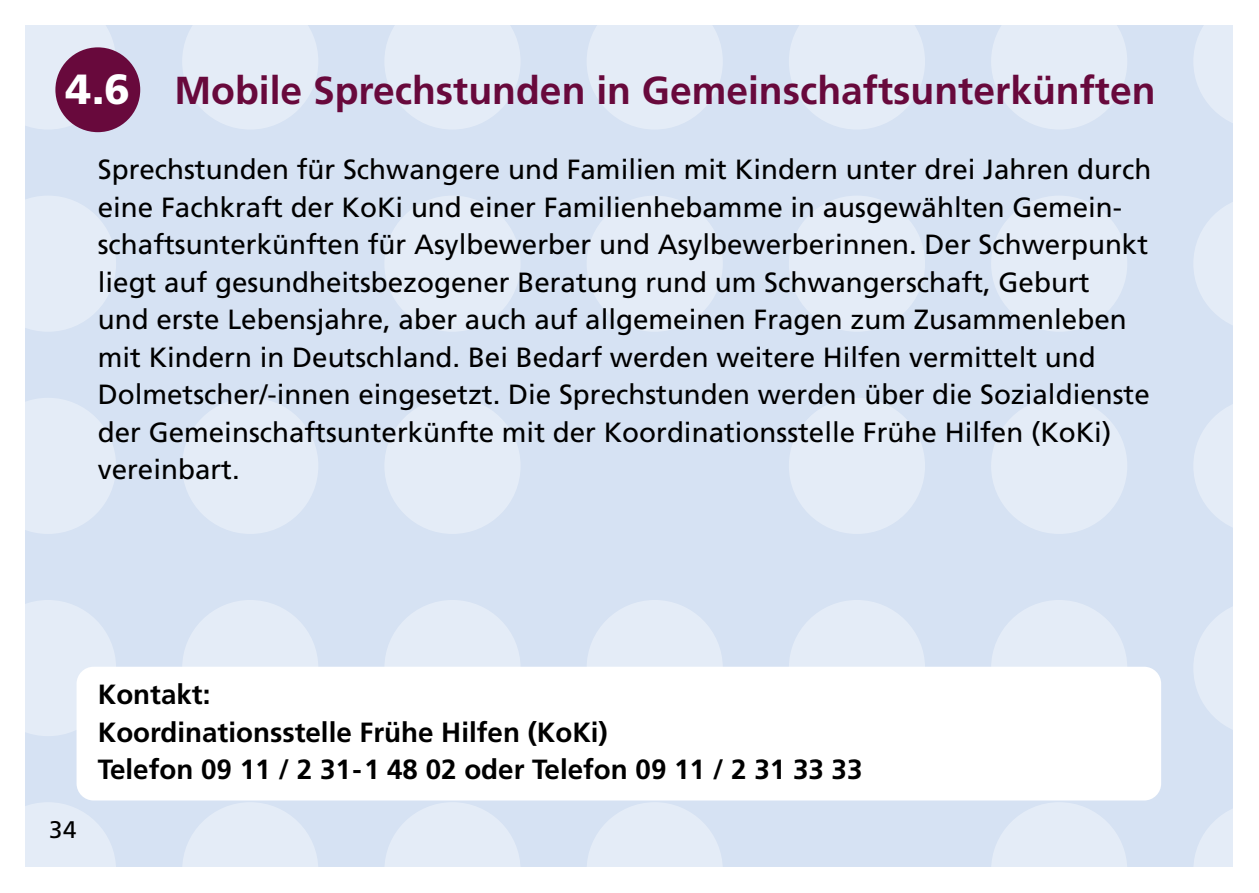
<style>
.page{position:relative;width:1259px;height:893px;background:#fff}
.page>*{position:absolute;margin:0;border:0;box-sizing:border-box;transform-origin:0 0}
.t1{font:700 39px "Frutiger";color:#68093c}
.t2{font:27.6px/37.5px "Frutiger";color:#000}
.t3{font:700 27.6px/37.5px "Frutiger";color:#000}
.t4{font:24px "Frutiger";color:#000}
.s1{font-weight:900;font-size:42.3px;color:#fff}
</style>
<div class="page">
<div style="left:26px;top:26px;width:1207px;height:841px;background:#d6e2f3"></div>
<div style="left:26px;top:26px;width:90px;height:104px;background:#e4ecf7"></div>
<svg style="left:182px;top:26px;width:136px;height:103px"></svg>
<svg style="left:385px;top:26px;width:135px;height:103px"></svg>
<svg style="left:587px;top:26px;width:136px;height:103px"></svg>
<svg style="left:789px;top:26px;width:136px;height:103px"></svg>
<svg style="left:991px;top:26px;width:136px;height:103px"></svg>
<svg style="left:1194px;top:26px;width:39px;height:97px"></svg>
<svg style="left:26px;top:196px;width:90px;height:135px"></svg>
<div style="left:384px;top:196px;width:136px;height:136px;background:#e4ecf7;border-radius:50%"></div>
<div style="left:586px;top:196px;width:137px;height:136px;background:#e4ecf7;border-radius:50%"></div>
<div style="left:789px;top:196px;width:136px;height:136px;background:#e4ecf7;border-radius:50%"></div>
<div style="left:991px;top:196px;width:136px;height:136px;background:#e4ecf7;border-radius:50%"></div>
<svg style="left:1194px;top:202px;width:39px;height:123px"></svg>
<svg style="left:26px;top:398px;width:90px;height:136px"></svg>
<div style="left:182px;top:398px;width:136px;height:136px;background:#e4ecf7;border-radius:50%"></div>
<div style="left:384px;top:398px;width:136px;height:136px;background:#e4ecf7;border-radius:50%"></div>
<div style="left:789px;top:398px;width:136px;height:136px;background:#e4ecf7;border-radius:50%"></div>
<div style="left:991px;top:398px;width:136px;height:136px;background:#e4ecf7;border-radius:50%"></div>
<svg style="left:1194px;top:404px;width:39px;height:123px"></svg>
<svg style="left:26px;top:600px;width:90px;height:136px"></svg>
<div style="left:182px;top:600px;width:136px;height:136px;background:#e4ecf7;border-radius:50%"></div>
<div style="left:384px;top:600px;width:136px;height:136px;background:#e4ecf7;border-radius:50%"></div>
<div style="left:586px;top:600px;width:137px;height:136px;background:#e4ecf7;border-radius:50%"></div>
<div style="left:789px;top:600px;width:136px;height:136px;background:#e4ecf7;border-radius:50%"></div>
<div style="left:991px;top:600px;width:136px;height:136px;background:#e4ecf7;border-radius:50%"></div>
<svg style="left:1194px;top:607px;width:39px;height:122px"></svg>
<svg style="left:26px;top:802px;width:90px;height:65px"></svg>
<svg style="left:183px;top:802px;width:135px;height:65px"></svg>
<svg style="left:385px;top:802px;width:135px;height:65px"></svg>
<svg style="left:587px;top:802px;width:135px;height:65px"></svg>
<svg style="left:991px;top:802px;width:136px;height:65px"></svg>
<svg style="left:1194px;top:809px;width:39px;height:58px"></svg>
<div style="left:55px;top:47px;width:85px;height:85px;background:#68093c;border-radius:50%"></div>
<div style="left:77px;top:667px;width:1084px;height:133px;background:#fff;border-radius:17px"></div>
<h1 class="t1" style="left:66px;top:68px;width:1091px"><span class="s1">4.6</span> Mobile Sprechstunden in Gemeinschaftsunterkünften</h1>
<p class="t2" style="left:98px;top:151px;width:1055px">Sprechstunden für Schwangere und Familien mit Kindern unter drei Jahren durch eine Fachkraft der KoKi und einer Familienhebamme in ausgewählten Gemein&shy;schaftsunterkünften für Asylbewerber und Asylbewerberinnen. Der Schwerpunkt liegt auf gesundheitsbezogener Beratung rund um Schwangerschaft, Geburt<br>und erste Lebensjahre, aber auch auf allgemeinen Fragen zum Zusammenleben mit Kindern in Deutschland. Bei Bedarf werden weitere Hilfen vermittelt und Dolmetscher/-innen eingesetzt. Die Sprechstunden werden über die Sozialdienste der Gemeinschaftsunterkünfte mit der Koordinationsstelle Frühe Hilfen (KoKi) vereinbart.</p>
<p class="t4" style="left:49px;top:815px;width:29px">34</p>
<p class="t3" style="left:98px;top:676px;width:766px">Kontakt:<br>Koordinationsstelle Frühe Hilfen (KoKi)<br>Telefon 09 11 / 2 31-1 48 02 oder Telefon 09 11 / 2 31 33 33</p>
</div>
